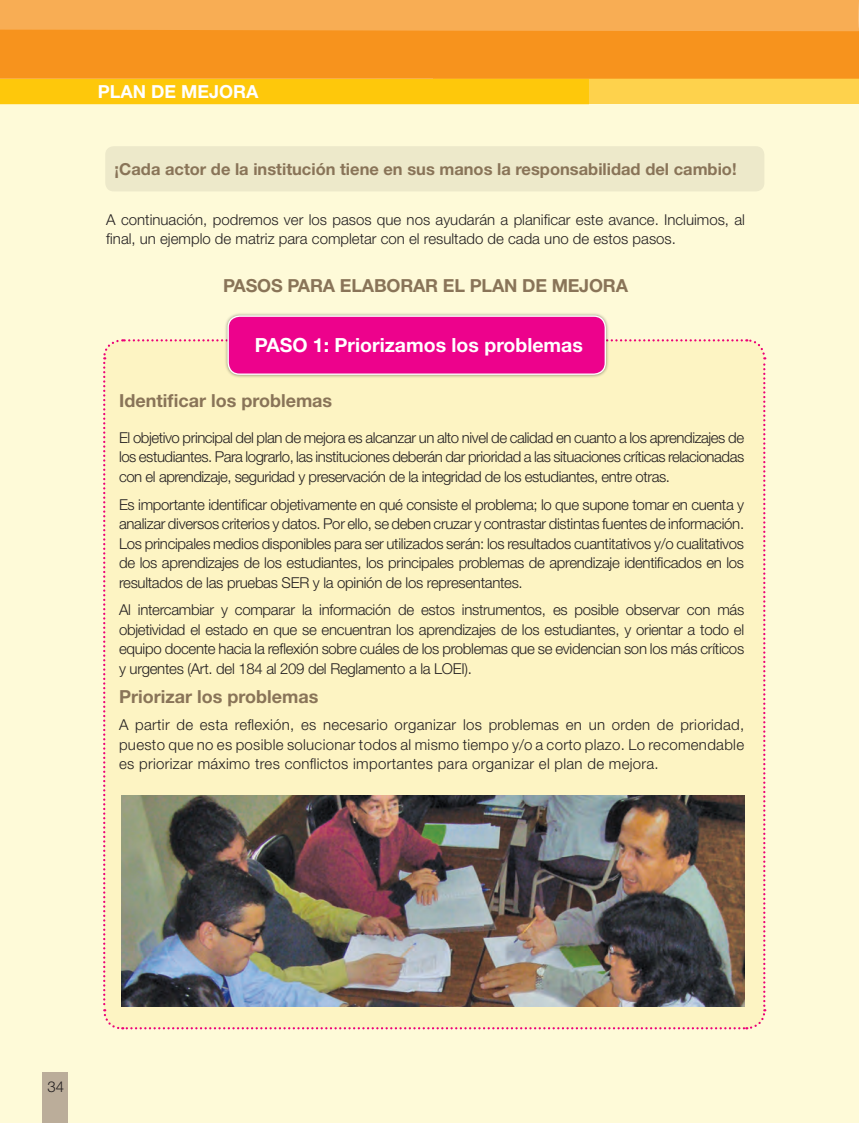
<style>
.page{position:relative;width:859px;height:1123px;background:#fff}
.page>*{position:absolute;margin:0;border:0;box-sizing:border-box;transform-origin:0 0}
.t1{font:700 19.5px "Helvetica Neue LT Std";color:#fff}
.t2{font:700 18px "Helvetica Neue LT Std";color:#897458}
.t3{font:700 18px "Helvetica Neue LT Std";color:#fff}
.t4{font:700 16.5px "Helvetica Neue LT Std";color:#897458}
.t5{font:300 15px/19.5px "Helvetica Neue LT Std";color:#231f20;text-align:justify}
</style>
<div class="page">
<div style="left:0;top:70px;width:859px;height:1053px;background:#fefad8"></div>
<div style="left:434px;top:0;width:425px;height:104px;background:#fed24c"></div>
<div style="left:0;top:79px;width:589px;height:25px;background:#fec80b"></div>
<div style="left:0;top:31px;width:859px;height:48px;background:#f7931d"></div>
<div style="left:0;top:0;width:859px;height:31px;background:#f8ad54"></div>
<div style="left:43px;top:1072px;width:25px;height:51px;background:#bbad9a"></div>
<div style="left:103px;top:339px;width:664px;height:691px;background:#fdf4c3"></div>
<img style="left:121px;top:795px;width:623px;height:211px">
<div style="left:105px;top:146px;width:659px;height:45px;background:#ede9ca;border-radius:9px"></div>
<div style="left:224px;top:312px;width:385px;height:66px;background:#231f20;opacity:.5"></div>
<div style="left:228px;top:316px;width:377px;height:58px;background:#ed028c;border-radius:11px"></div>
<div style="left:227px;top:315px;width:379px;height:60px;border:1px solid #fff;border-radius:11px"></div>
<p class="t3" style="left:98px;top:81px;width:162px">PLAN DE MEJORA</p>
<p class="t4" style="left:115px;top:159px;width:623px">¡Cada actor de la institución tiene en sus manos la responsabilidad del cambio!</p>
<p class="t5" style="left:106px;top:209px;width:640px">A continuación, podremos ver los pasos que nos ayudarán a planificar este avance. Incluimos, al final, un ejemplo de matriz para completar con el resultado de cada uno de estos pasos.</p>
<p class="t2" style="left:223px;top:275px;width:406px">PASOS PARA ELABORAR EL PLAN DE MEJORA</p>
<h1 class="t1" style="left:255px;top:333px;width:330px">PASO 1: Priorizamos los problemas</h1>
<p class="t2" style="left:119px;top:389px;width:215px">Identificar los problemas</p>
<p class="t5" style="left:119px;top:427px;width:627px">El objetivo principal del plan de mejora es alcanzar un alto nivel de calidad en cuanto a los aprendizajes de los estudiantes. Para lograrlo, las instituciones deberán dar prioridad a las situaciones críticas relacionadas con el aprendizaje, seguridad y preservación de la integridad de los estudiantes, entre otras.</p>
<p class="t5" style="left:119px;top:494px;width:627px">Es importante identificar objetivamente en qué consiste el problema; lo que supone tomar en cuenta y analizar diversos criterios y datos. Por ello, se deben cruzar y contrastar distintas fuentes de información.<br>Los principales medios disponibles para ser utilizados serán: los resultados cuantitativos y/o cualitativos de los aprendizajes de los estudiantes, los principales problemas de aprendizaje identificados en los resultados de las pruebas SER y la opinión de los representantes.</p>
<p class="t5" style="left:119px;top:600px;width:627px">Al intercambiar y comparar la información de estos instrumentos, es posible observar con más objetividad el estado en que se encuentran los aprendizajes de los estudiantes, y orientar a todo el equipo docente hacia la reflexión sobre cuáles de los problemas que se evidencian son los más críticos y urgentes (Art. del 184 al 209 del Reglamento a la LOEI).</p>
<p class="t2" style="left:119px;top:685px;width:201px">Priorizar los problemas</p>
<p class="t5" style="left:119px;top:715px;width:627px">A partir de esta reflexión, es necesario organizar los problemas en un orden de prioridad, puesto que no es posible solucionar todos al mismo tiempo y/o a corto plazo. Lo recomendable es priorizar máximo tres conflictos importantes para organizar el plan de mejora.</p>
<p class="t5" style="left:47px;top:1076px;width:18px">34</p>
</div>
